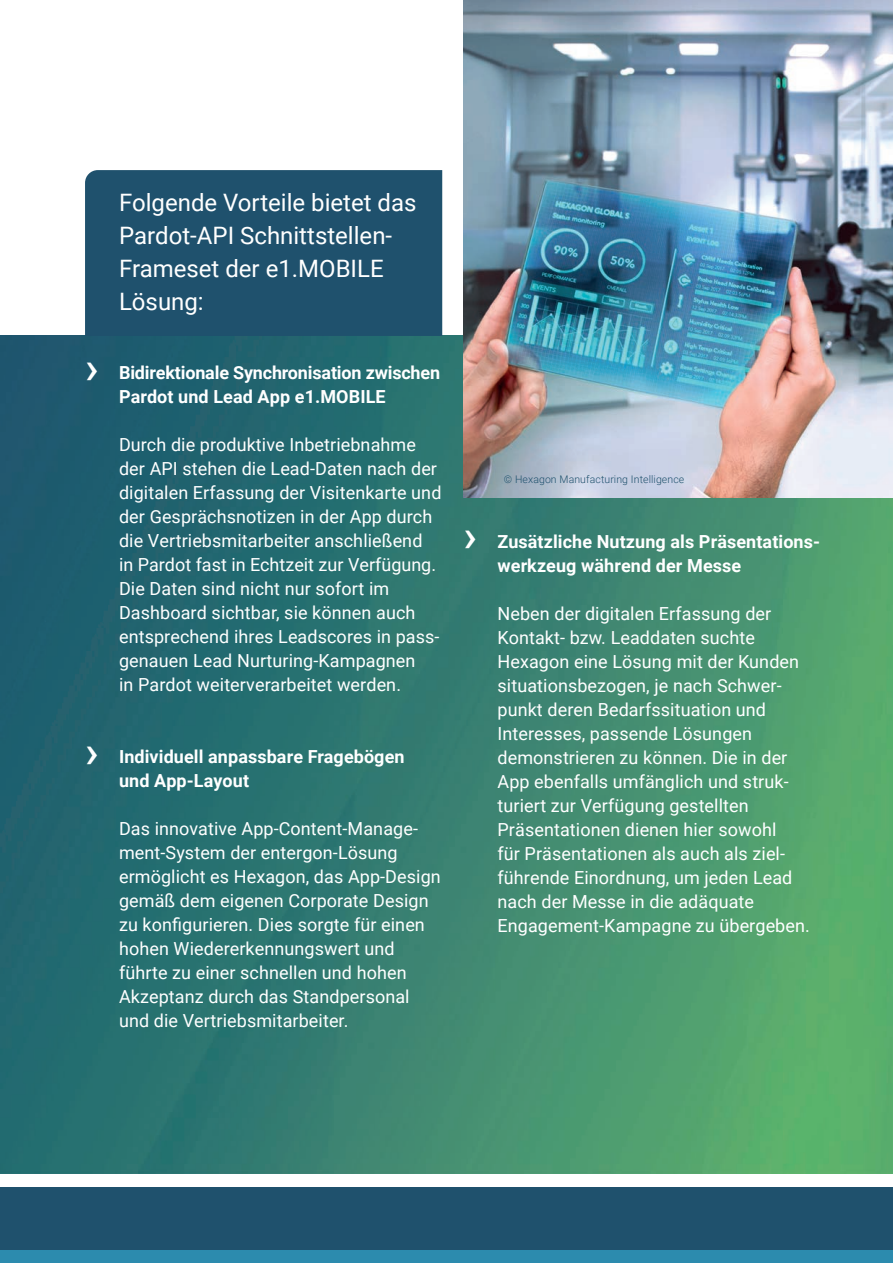
<style>
.page{position:relative;width:893px;height:1263px;background:#fff}
.page>*{position:absolute;margin:0;border:0;box-sizing:border-box;transform-origin:0 0}
.t1{font:500 45px "Roboto";color:#fff}
.t2{font:24px/33px "Roboto";color:#fff}
.t3{font:18px/24px "Roboto";letter-spacing:.005em;color:#fff}
.t4{font:700 18px/24px "Roboto";letter-spacing:.005em;color:#fff}
.t5{font:300 10.5px "Roboto";letter-spacing:.01em;color:#1f516d}
</style>
<div class="page">
<div style="left:0;top:1250px;width:893px;height:13px;background:#2c8bae"></div>
<div style="left:0;top:1186px;width:893px;height:64px;background:#1f516d"></div>
<img style="left:0;top:336px;width:893px;height:838px">
<div style="left:85px;top:170px;width:357px;height:166px;background:#1f516d"></div>
<img style="left:463px;top:0;width:430px;height:497px">
<h1 class="t1" style="left:85px;top:336px;width:15px">›</h1>
<h1 class="t1" style="left:85px;top:720px;width:15px">›</h1>
<h2 class="t2" style="left:119px;top:185px;width:299px">Folgende Vorteile bietet das<br>Pardot-API Schnittstellen-<br>Frameset der e1.MOBILE<br>Lösung:</h2>
<p class="t4" style="left:119px;top:360px;width:323px">Bidirektionale Synchronisation zwischen<br>Pardot und Lead App e1.MOBILE</p>
<p class="t3" style="left:119px;top:432px;width:324px">Durch die produktive Inbetriebnahme der API stehen die Lead-Daten nach der digitalen Erfassung der Visitenkarte und der Gesprächsnotizen in der App durch die Vertriebsmitarbeiter anschließend<br>in Pardot fast in Echtzeit zur Verfügung.<br>Die Daten sind nicht nur sofort im Dashboard sichtbar, sie können auch entsprechend ihres Leadscores in pass&shy;genauen Lead Nurturing-Kampagnen<br>in Pardot weiterverarbeitet werden.</p>
<p class="t4" style="left:119px;top:744px;width:287px">Individuell anpassbare Fragebögen und App-Layout</p>
<p class="t3" style="left:119px;top:816px;width:323px">Das innovative App-Content-Manage&shy;ment-System der entergon-Lösung ermöglicht es Hexagon, das App-Design gemäß dem eigenen Corporate Design zu konfigurieren. Dies sorgte für einen hohen Wiedererkennungswert und führte zu einer schnellen und hohen Akzeptanz durch das Standpersonal und die Vertriebsmitarbeiter.</p>
<h1 class="t1" style="left:463px;top:504px;width:15px">›</h1>
<p class="t5" style="left:504px;top:472px;width:182px">© Hexagon Manufacturing Intelligence</p>
<p class="t4" style="left:497px;top:529px;width:324px">Zusätzliche Nutzung als Präsentations&shy;werkzeug während der Messe</p>
<p class="t3" style="left:497px;top:601px;width:314px">Neben der digitalen Erfassung der Kontakt- bzw. Leaddaten suchte Hexagon eine Lösung mit der Kunden situationsbezogen, je nach Schwer&shy;punkt deren Bedarfssituation und Interesses, passende Lösungen demonstrieren zu können. Die in der App ebenfalls umfänglich und struk&shy;turiert zur Verfügung gestellten Präsentationen dienen hier sowohl<br>für Präsentationen als auch als ziel&shy;führende Einordnung, um jeden Lead nach der Messe in die adäquate Engagement-Kampagne zu übergeben.</p>
</div>
